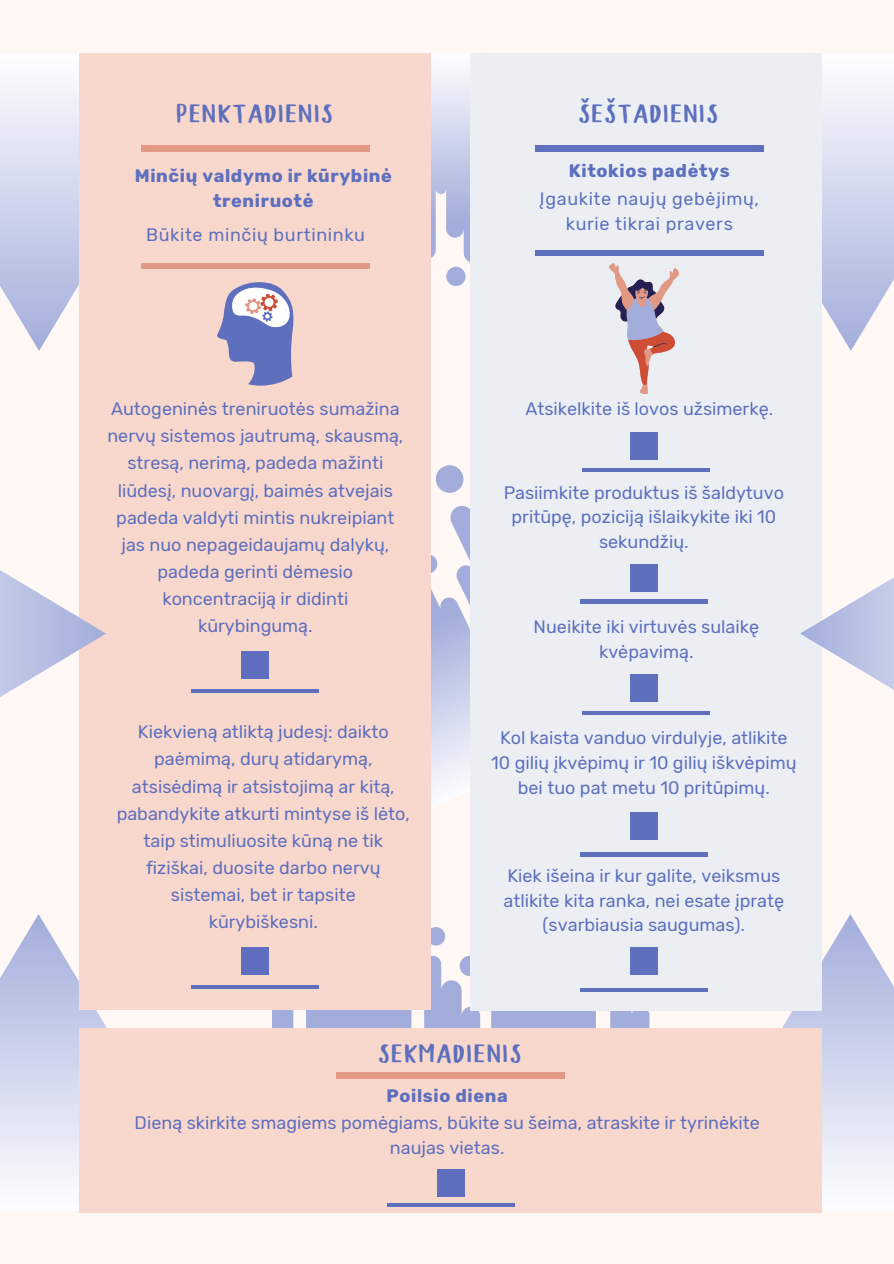
<style>
.page{position:relative;width:894px;height:1264px;background:#fff}
.page>*{position:absolute;margin:0;border:0;box-sizing:border-box;transform-origin:0 0}
.t1{font:27px "Blodders";letter-spacing:.05em;color:#5d6fbd}
.t2{font:18px/27px "Rubik";color:#5d6fbd;text-align:center}
.t3{font:18px "Rubik";letter-spacing:.035em;color:#5d6fbd}
.t4{font:700 18px/24.8px "Rubik";letter-spacing:.035em;color:#5d6fbd;text-align:center}
</style>
<div class="page">
<div style="left:0;top:0;width:893px;height:1263px;background:#fff8f5"></div>
<svg style="left:430px;top:417px;width:40px;height:429px"></svg>
<svg style="left:272px;top:880px;width:377px;height:148px;fill:#a2addb"></svg>
<svg style="left:430px;top:53px;width:40px;height:304px"></svg>
<svg style="left:821px;top:54px;width:72px;height:297px"></svg>
<svg style="left:671px;top:914px;width:222px;height:297px"></svg>
<div style="left:470px;top:53px;width:351px;height:957px;background:#ebeff4"></div>
<hr style="left:582px;top:468px;width:127px;height:3px;background:#5d6fbd">
<hr style="left:580px;top:599px;width:127px;height:4px;background:#5d6fbd">
<hr style="left:582px;top:711px;width:127px;height:3px;background:#5d6fbd">
<hr style="left:580px;top:852px;width:127px;height:4px;background:#5d6fbd">
<svg style="left:0;top:914px;width:217px;height:267px"></svg>
<svg style="left:0;top:86px;width:79px;height:265px"></svg>
<div style="left:79px;top:53px;width:351px;height:956px;background:#f8d7cd"></div>
<hr style="left:192px;top:689px;width:127px;height:3px;background:#5d6fbd">
<div style="left:79px;top:1028px;width:742px;height:184px;background:#f8d7cd"></div>
<svg style="left:0;top:570px;width:106px;height:127px"></svg>
<svg style="left:800px;top:495px;width:93px;height:276px"></svg>
<div style="left:141px;top:263px;width:229px;height:6px;background:#e19885"></div>
<div style="left:141px;top:146px;width:229px;height:6px;background:#e19885"></div>
<div style="left:535px;top:250px;width:228px;height:6px;background:#5d6fbd"></div>
<div style="left:535px;top:146px;width:228px;height:6px;background:#5d6fbd"></div>
<hr style="left:580px;top:988px;width:127px;height:3px;background:#5d6fbd">
<div style="left:336px;top:1072px;width:229px;height:6px;background:#e19885"></div>
<svg style="left:217px;top:282px;width:77px;height:103px"></svg>
<hr style="left:191px;top:985px;width:127px;height:3px;background:#5d6fbd">
<div style="left:241px;top:651px;width:28px;height:28px;background:#5d6fbd"></div>
<div style="left:241px;top:946px;width:28px;height:28px;background:#5d6fbd"></div>
<div style="left:630px;top:432px;width:27px;height:27px;background:#5d6fbd"></div>
<div style="left:630px;top:564px;width:27px;height:27px;background:#5d6fbd"></div>
<div style="left:630px;top:674px;width:27px;height:27px;background:#5d6fbd"></div>
<div style="left:630px;top:812px;width:27px;height:28px;background:#5d6fbd"></div>
<div style="left:630px;top:946px;width:27px;height:28px;background:#5d6fbd"></div>
<div style="left:437px;top:1169px;width:27px;height:27px;background:#5d6fbd"></div>
<hr style="left:387px;top:1203px;width:127px;height:3px;background:#5d6fbd">
<svg style="left:609px;top:263px;width:69px;height:131px"></svg>
<p class="t1" style="left:177px;top:102px;width:158px">PENKTADIENIS</p>
<p class="t4" style="left:135px;top:163px;width:258px">Minčių valdymo ir kūrybinė treniruotė</p>
<p class="t3" style="left:146px;top:225px;width:220px">Būkite minčių burtininku</p>
<p class="t2" style="left:107px;top:396px;width:297px">Autogeninės treniruotės sumažina nervų sistemos jautrumą, skausmą, stresą, nerimą, padeda mažinti liūdesį, nuovargį, baimės atvejais padeda valdyti mintis nukreipiant jas nuo nepageidaujamų dalykų, padeda gerinti dėmesio koncentraciją ir didinti kūrybingumą.</p>
<p class="t2" style="left:117px;top:718px;width:295px">Kiekvieną atliktą judesį: daikto paėmimą, durų atidarymą, atsisėdimą ir atsistojimą ar kitą, pabandykite atkurti mintyse iš lėto, taip stimuliuosite kūną ne tik fiziškai, duosite darbo nervų sistemai, bet ir tapsite kūrybiškesni.</p>
<p class="t1" style="left:579px;top:102px;width:141px">ŠEŠTADIENIS</p>
<p class="t4" style="left:568px;top:159px;width:162px">Kitokios padėtys</p>
<p class="t3" style="left:539px;top:188px;width:221px">Įgaukite naujų gebėjimų,</p>
<p class="t3" style="left:565px;top:213px;width:168px">kurie tikrai pravers</p>
<p class="t2" style="left:525px;top:396px;width:249px">Atsikelkite iš lovos užsimerkę.</p>
<p class="t2" style="left:503px;top:480px;width:282px;line-height:24.8px">Pasiimkite produktus iš šaldytuvo pritūpę, poziciją išlaikykite iki 10 sekundžių.</p>
<p class="t2" style="left:533px;top:615px;width:227px;line-height:24.8px">Nueikite iki virtuvės sulaikę kvėpavimą.</p>
<p class="t2" style="left:491px;top:725px;width:307px;line-height:24.8px">Kol kaista vanduo virdulyje, atlikite<br>10 gilių įkvėpimų ir 10 gilių iškvėpimų bei tuo pat metu 10 pritūpimų.</p>
<p class="t2" style="left:503px;top:863px;width:282px;line-height:24.8px">Kiek išeina ir kur galite, veiksmus atlikite kita ranka, nei esate įpratę (svarbiausia saugumas).</p>
<p class="t1" style="left:379px;top:1042px;width:145px">SEKMADIENIS</p>
<p class="t4" style="left:386px;top:1083px;width:123px">Poilsio diena</p>
<p class="t2" style="left:135px;top:1110px;width:626px;line-height:24.8px">Dieną skirkite smagiems pomėgiams, būkite su šeima, atraskite ir tyrinėkite naujas vietas.</p>
</div>
